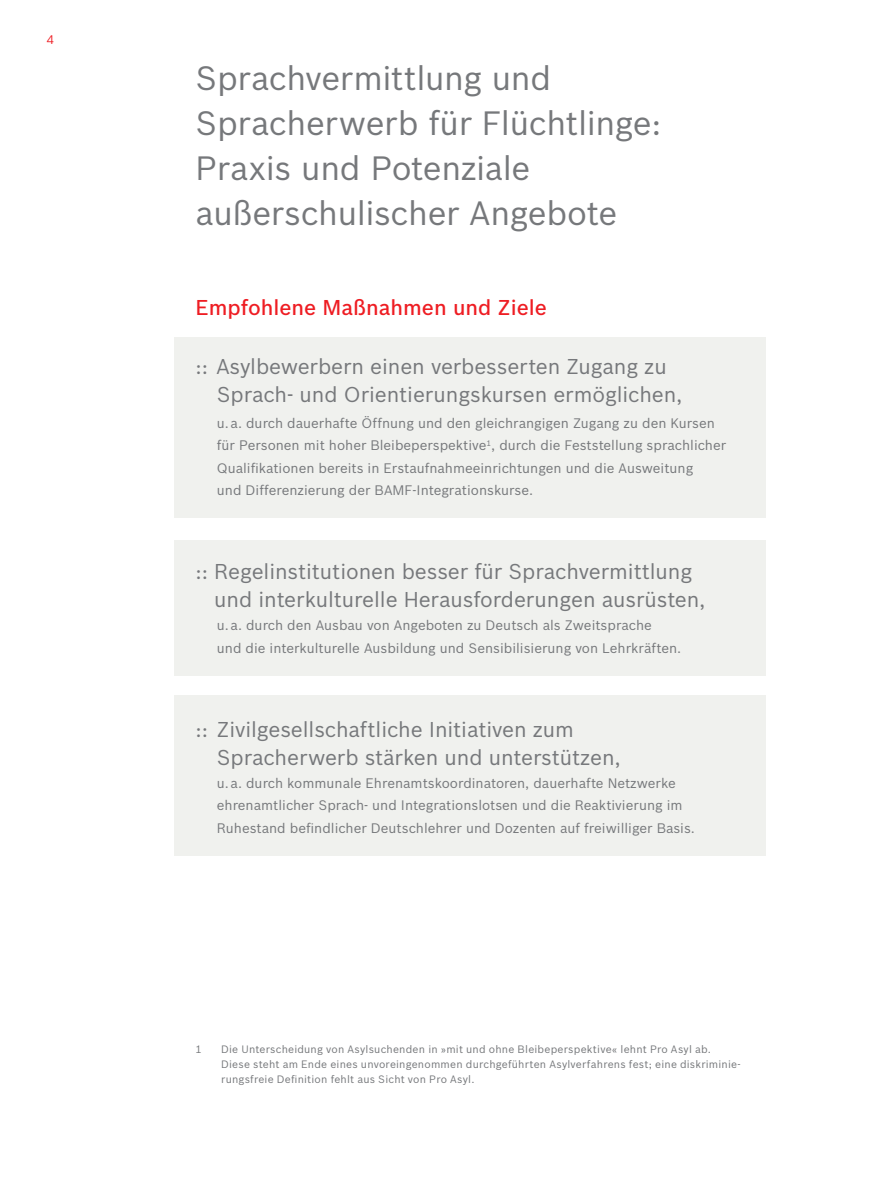
<style>
.page{position:relative;width:893px;height:1191px;background:#fff}
.page>*{position:absolute;margin:0;border:0;box-sizing:border-box;transform-origin:0 0}
.t1{font:33px/45px "Bosch Sans";letter-spacing:-.01em;color:#76787b}
.t2{font:21px/28.5px "Bosch Sans";letter-spacing:-.005em;color:#76787b}
.t3{font:500 21px "Bosch Sans";color:#ee1d23}
.t4{font:13.5px/22.5px "Bosch Sans";color:#76787b}
.t5{font:12px "Bosch Sans";color:#ee1d23}
.t6{font:10.5px/14.7px "Bosch Sans";letter-spacing:.02em;color:#76787b}
</style>
<div class="page">
<div style="left:174px;top:338px;width:591px;height:180px;background:#f0f1ee"></div>
<div style="left:174px;top:540px;width:591px;height:135px;background:#f0f1ee"></div>
<div style="left:174px;top:695px;width:591px;height:160px;background:#f0f1ee"></div>
<p class="t5" style="left:47px;top:32px;width:9px">4</p>
<h1 class="t1" style="left:196px;top:55px;width:467px">Sprachvermittlung und<br>Spracherwerb für Flüchtlinge:<br>Praxis und Potenziale außerschulischer Angebote</h1>
<h2 class="t3" style="left:196px;top:294px;width:353px">Empfohlene Maßnahmen und Ziele</h2>
<h2 class="t2" style="left:217px;top:351px;width:467px;text-indent:-21px">:: Asylbewerbern einen verbesserten Zugang zu<br>Sprach- und Orientierungskursen ermöglichen,</h2>
<p class="t4" style="left:217px;top:411px;width:511px">u.a. durch dauerhafte Öffnung und den gleichrangigen Zugang zu den Kursen für Personen mit hoher Bleibeperspektive<sup>1</sup>, durch die Feststellung sprachlicher Qualifikationen bereits in Erstaufnahmeeinrichtungen und die Ausweitung<br>und Differenzierung der BAMF-Integrationskurse.</p>
<h2 class="t2" style="left:214px;top:557px;width:493px;text-indent:-19px">:: Regelinstitutionen besser für Sprachvermittlung und interkulturelle Herausforderungen ausrüsten,</h2>
<p class="t4" style="left:217px;top:614px;width:466px">u.a. durch den Ausbau von Angeboten zu Deutsch als Zweitsprache<br>und die interkulturelle Ausbildung und Sensibilisierung von Lehrkräften.</p>
<h2 class="t2" style="left:217px;top:714px;width:406px;text-indent:-21px">:: Zivilgesellschaftliche Initiativen zum<br>Spracherwerb stärken und unterstützen,</h2>
<p class="t4" style="left:217px;top:771px;width:480px">u.a. durch kommunale Ehrenamtskoordinatoren, dauerhafte Netzwerke ehrenamtlicher Sprach- und Integrationslotsen und die Reaktivierung im<br>Ruhestand befindlicher Deutschlehrer und Dozenten auf freiwilliger Basis.</p>
<p class="t6" style="left:196px;top:1042px;width:8px">1</p>
<p class="t6" style="left:221px;top:1042px;width:521px">Die Unterscheidung von Asylsuchenden in »mit und ohne Bleibeperspektive« lehnt Pro Asyl ab.<br>Diese steht am Ende eines unvoreingenommen durchgeführten Asylverfahrens fest; eine diskriminie&shy;rungsfreie Definition fehlt aus Sicht von Pro Asyl.</p>
</div>
